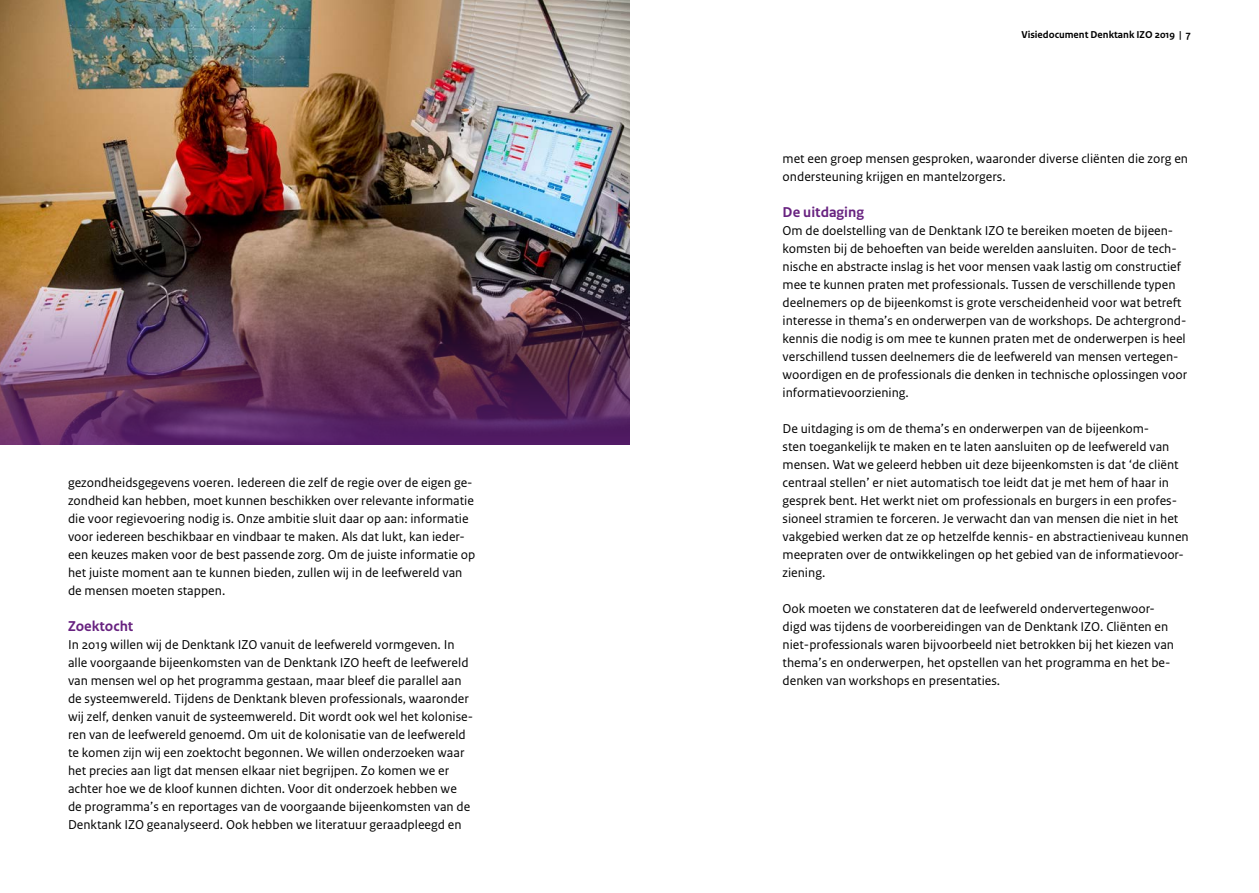
<style>
.page{position:relative;width:1259px;height:893px;background:#fff}
.page>*{position:absolute;margin:0;border:0;box-sizing:border-box;transform-origin:0 0}
.t1{font:700 15px "Rijksoverheid Sans Text";color:#682280}
.t2{font:13.5px/18px "Rijksoverheid Sans Text";color:#000}
.t3{font:700 10.5px "Rijksoverheid Sans Text";color:#000}
</style>
<div class="page">
<img style="left:0;top:0;width:629px;height:268px">
<img style="left:0;top:268px;width:629px;height:176px">
<p class="t2" style="left:68px;top:473px;width:409px">gezondheidsgegevens voeren. Iedereen die zelf de regie over de eigen ge&shy;zondheid kan hebben, moet kunnen beschikken over relevante informatie die voor regievoering nodig is. Onze ambitie sluit daar op aan: informatie voor iedereen beschikbaar en vindbaar te maken. Als dat lukt, kan ieder&shy;een keuzes maken voor de best passende zorg. Om de juiste informatie op het juiste moment aan te kunnen bieden, zullen wij in de leefwereld van de mensen moeten stappen.</p>
<p class="t1" style="left:68px;top:617px;width:67px">Zoektocht</p>
<p class="t2" style="left:68px;top:635px;width:406px">In 2019 willen wij de Denktank IZO vanuit de leefwereld vormgeven. In alle voorgaande bijeenkomsten van de Denktank IZO heeft de leefwereld van mensen wel op het programma gestaan, maar bleef die parallel aan de systeemwereld. Tijdens de Denktank bleven professionals, waaronder wij zelf, denken vanuit de systeemwereld. Dit wordt ook wel het kolonise&shy;ren van de leefwereld genoemd. Om uit de kolonisatie van de leefwereld te komen zijn wij een zoektocht begonnen. We willen onderzoeken waar het precies aan ligt dat mensen elkaar niet begrijpen. Zo komen we er achter hoe we de kloof kunnen dichten. Voor dit onderzoek hebben we de programma’s en reportages van de voorgaande bijeenkomsten van de Denktank IZO geanalyseerd. Ook hebben we literatuur geraadpleegd en</p>
<p class="t3" style="left:1021px;top:29px;width:171px">Visiedocument Denktank IZO 2019 | 7</p>
<p class="t2" style="left:782px;top:149px;width:407px">met een groep mensen gesproken, waaronder diverse cliënten die zorg en ondersteuning krijgen en mantelzorgers.</p>
<p class="t1" style="left:782px;top:203px;width:83px">De uitdaging</p>
<p class="t2" style="left:782px;top:221px;width:406px">Om de doelstelling van de Denktank IZO te bereiken moeten de bijeen&shy;komsten bij de behoeften van beide werelden aansluiten. Door de tech&shy;nische en abstracte inslag is het voor mensen vaak lastig om constructief mee te kunnen praten met professionals. Tussen de verschillende typen deelnemers op de bijeenkomst is grote verscheidenheid voor wat betreft interesse in thema’s en onderwerpen van de workshops. De achtergrond&shy;kennis die nodig is om mee te kunnen praten met de onderwerpen is heel verschillend tussen deelnemers die de leefwereld van mensen vertegen&shy;woordigen en de professionals die denken in technische oplossingen voor informatievoorziening.</p>
<p class="t2" style="left:782px;top:419px;width:407px">De uitdaging is om de thema’s en onderwerpen van de bijeenkom-<br>sten toegankelijk te maken en te laten aansluiten op de leefwereld van mensen. Wat we geleerd hebben uit deze bijeenkomsten is dat ‘de cliënt centraal stellen’ er niet automatisch toe leidt dat je met hem of haar in gesprek bent. Het werkt niet om professionals en burgers in een profes&shy;sioneel stramien te forceren. Je verwacht dan van mensen die niet in het vakgebied werken dat ze op hetzelfde kennis- en abstractieniveau kunnen meepraten over de ontwikkelingen op het gebied van de informatievoor&shy;ziening.</p>
<p class="t2" style="left:782px;top:599px;width:393px">Ook moeten we constateren dat de leefwereld ondervertegenwoor&shy;digd was tijdens de voorbereidingen van de Denktank IZO. Cliënten en niet-professionals waren bijvoorbeeld niet betrokken bij het kiezen van thema’s en onderwerpen, het opstellen van het programma en het be&shy;denken van workshops en presentaties.</p>
</div>
